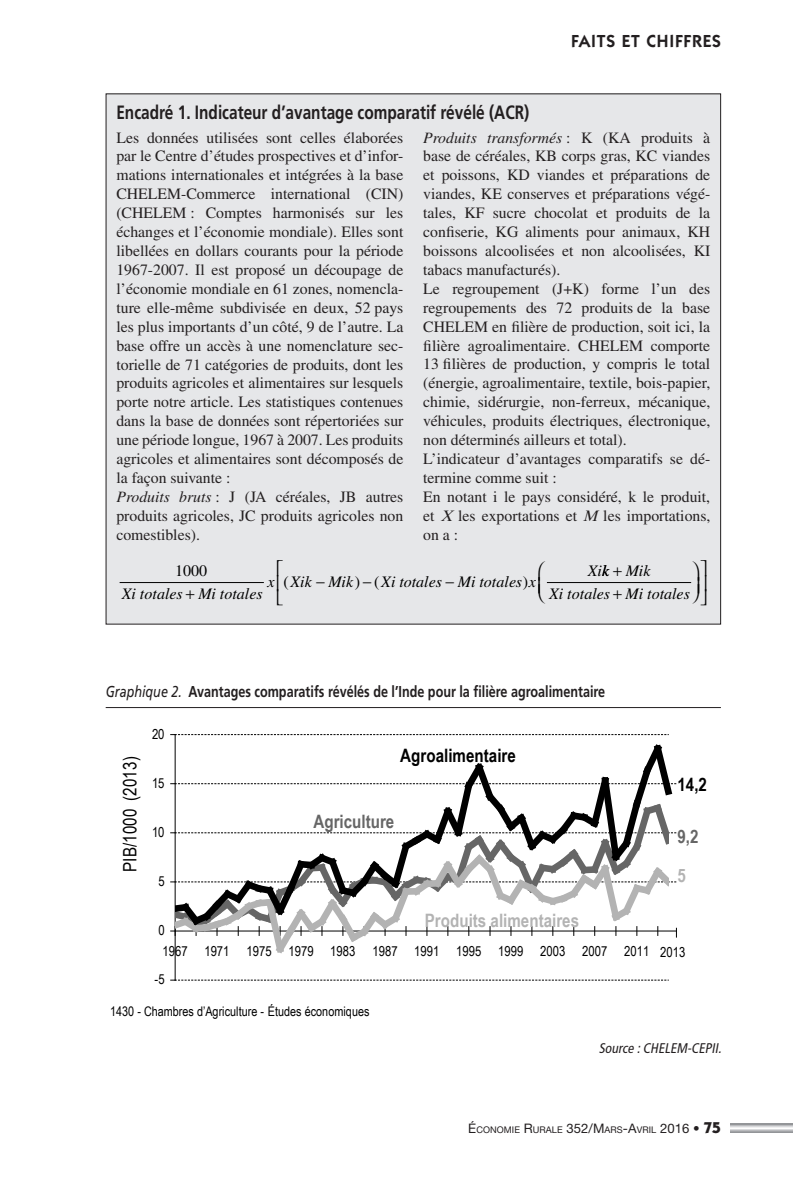
<style>
.page{position:relative;width:793px;height:1187px;background:#fff}
.page>*{position:absolute;margin:0;border:0;box-sizing:border-box;transform-origin:0 0}
.t1{font:700 19.25px "Frutiger LT Std";color:#231f20;scale:.8 1}
.t2{font:700 18.55px "Arial Narrow";letter-spacing:.005em;color:#b3b3b3}
.t3{font:700 18.55px "Arial Narrow";letter-spacing:.005em;color:#000}
.t4{font:700 18.55px/39.4px "Arial Narrow";color:#666}
.t5{font:18.38px "Arial Narrow";letter-spacing:.005em;color:#000}
.t6{font:600 17.5px "Itc Kabel";letter-spacing:.045em;color:#231f20}
.t7{font:italic 16.1px/22.9px "Times";color:#000;text-align:center}
.t8{font:16.1px "Times";color:#000}
.t9{font:15.75px/18.9px "Times LT Std";color:#231f20;text-align:justify}
.t10{font:700 15.75px "Frutiger LT Std";color:#231f20;scale:.8 1}
.figure_source{font:italic condensed 14px "Frutiger LT Std";color:#231f20}
.t11{font:13.83px "Arial Narrow";letter-spacing:.005em;color:#000}
.t12{font:13.3px "Arial Narrow";color:#000}
.t13{font:9.1px "Helvetica Neue LT Std";letter-spacing:.005em;color:#231f20}
.s1{font-style:italic}
.s2{font-style:normal}
.s3{font-weight:400;font-style:italic}
.s4{color:#b3b3b3}
.s5{font-size:13.12px}
.s6{font-family:"Itc Kabel";font-weight:700;font-size:15.75px}
</style>
<div class="page">
<svg style="left:731px;top:1123px;width:62px;height:9px"></svg>
<div style="left:106px;top:94px;width:614px;height:530px;background:#e6e7e9"></div>
<hr style="left:120px;top:582px;width:144px;height:1px;background:#000">
<hr style="left:547px;top:582px;width:144px;height:1px;background:#000">
<hr style="left:106px;top:707px;width:615px;height:1px;background:#231f20">
<hr style="left:175px;top:734px;width:1px;height:245px;background:#000">
<svg style="left:171px;top:979px;width:497px;height:1px"></svg>
<svg style="left:171px;top:734px;width:506px;height:223px"></svg>
<p class="t6" style="left:571px;top:31px;width:151px">FAITS ET CHIFFRES</p>
<p class="t1" style="left:116px;top:101px;width:517px">Encadré 1. Indicateur d’avantage comparatif révélé (ACR)</p>
<p class="t9" style="left:116px;top:128px;width:288px">Les données utilisées sont celles élaborées par le Centre d’études prospectives et d’infor&shy;mations internationales et intégrées à la base CHELEM-Commerce international (CIN) (CHELEM : Comptes harmonisés sur les échanges et l’économie mondiale). Elles sont libellées en dollars courants pour la période 1967-2007. Il est proposé un découpage de l’économie mondiale en 61 zones, nomencla&shy;ture elle-même subdivisée en deux, 52 pays les plus importants d’un côté, 9 de l’autre. La base offre un accès à une nomenclature sec&shy;torielle de 71 catégories de produits, dont les produits agricoles et alimentaires sur lesquels porte notre article. Les statistiques contenues dans la base de données sont répertoriées sur une période longue, 1967 à 2007. Les produits agricoles et alimentaires sont décomposés de la façon suivante :</p>
<p class="t9" style="left:116px;top:487px;width:288px"><span class="s1">Produits bruts</span> : J (JA céréales, JB autres produits agricoles, JC produits agricoles non comestibles).</p>
<p class="t9" style="left:423px;top:128px;width:289px;text-align:left"><span class="s1">Produits transformés</span> : K (KA produits à base de céréales, KB corps gras, KC viandes et poissons, KD viandes et préparations de viandes, KE conserves et préparations végé&shy;tales, KF sucre chocolat et produits de la confiserie, KG aliments pour animaux, KH boissons alcoolisées et non alcoolisées, KI tabacs manufacturés).<br>Le regroupement (J+K) forme l’un des regroupements des 72 produits de la base CHELEM en filière de production, soit ici, la filière agroalimentaire. CHELEM comporte 13 filières de production, y compris le total (énergie, agroalimentaire, textile, bois-papier, chimie, sidérurgie, non-ferreux, mécanique, véhicules, produits électriques, électronique, non déterminés ailleurs et total).<br>L’indicateur d’avantages comparatifs se dé&shy;termine comme suit :<br>En notant i le pays considéré, k le produit, et <span class="s1">X</span>les exportations et <span class="s1">M</span>les importations, on a :</p>
<p class="t7" style="left:122px;top:559px;width:142px"><span class="s2">1000<br></span>Xi totales Mi totales</p>
<p class="t7" style="left:267px;top:570px;width:270px">x Xik Mik<span class="s2">)</span> − <span class="s2">(</span>Xi totales Mi totales x</p>
<p class="t8" style="left:283px;top:572px;width:7px">(</p>
<p class="t8" style="left:523px;top:572px;width:7px">)</p>
<p class="t7" style="left:588px;top:559px;width:64px">Xik Mik</p>
<p class="t7" style="left:549px;top:582px;width:142px">Xi totales Mi totales</p>
<p class="t10" style="left:106px;top:682px;width:626px"><span class="s3">Graphique 2.</span> Avantages comparatifs révélés de l’Inde pour la filière agroalimentaire</p>
<p class="t5" style="left:117px;top:871px;width:117px;rotate:-90deg">PIB/1000 (2013)</p>
<p class="t11" style="left:152px;top:723px;width:14px">20</p>
<p class="t11" style="left:152px;top:772px;width:14px">15</p>
<p class="t11" style="left:152px;top:821px;width:14px">10</p>
<p class="t11" style="left:158px;top:870px;width:8px">5</p>
<p class="t11" style="left:158px;top:920px;width:8px">0</p>
<p class="t3" style="left:400px;top:741px;width:117px">Agroalimentaire</p>
<p class="t4" style="left:313px;top:800px;width:82px">Agriculture</p>
<p class="t2" style="left:425px;top:906px;width:156px">Produits alimentaires</p>
<p class="t11" style="left:162px;top:940px;width:488px">1967 1971 1975 1979 1983 1987 1991 1995 1999 2003 2007 2011</p>
<p class="t11" style="left:154px;top:969px;width:12px">-5</p>
<p class="t12" style="left:110px;top:1001px;width:261px">1430 - Chambres d’Agriculture - Études économiques</p>
<p class="t3" style="left:677px;top:770px;width:31px">14,2</p>
<p class="t4" style="left:677px;top:815px;width:23px">9,2<br><span class="s4">5</span></p>
<p class="t11" style="left:660px;top:942px;width:27px">2013</p>
<p class="figure_source" style="left:599px;top:1040px;width:127px">Source :CHELEM-CEPII.</p>
<p class="t13" style="left:468px;top:1123px;width:254px"><span class="s5">É</span>CONOMIE <span class="s5">R</span>URALE <span class="s5">352/M</span>ARS<span class="s5">-A</span>VRIL <span class="s5">2016</span> <span class="s5">•</span> <span class="s6">75</span></p>
</div>
